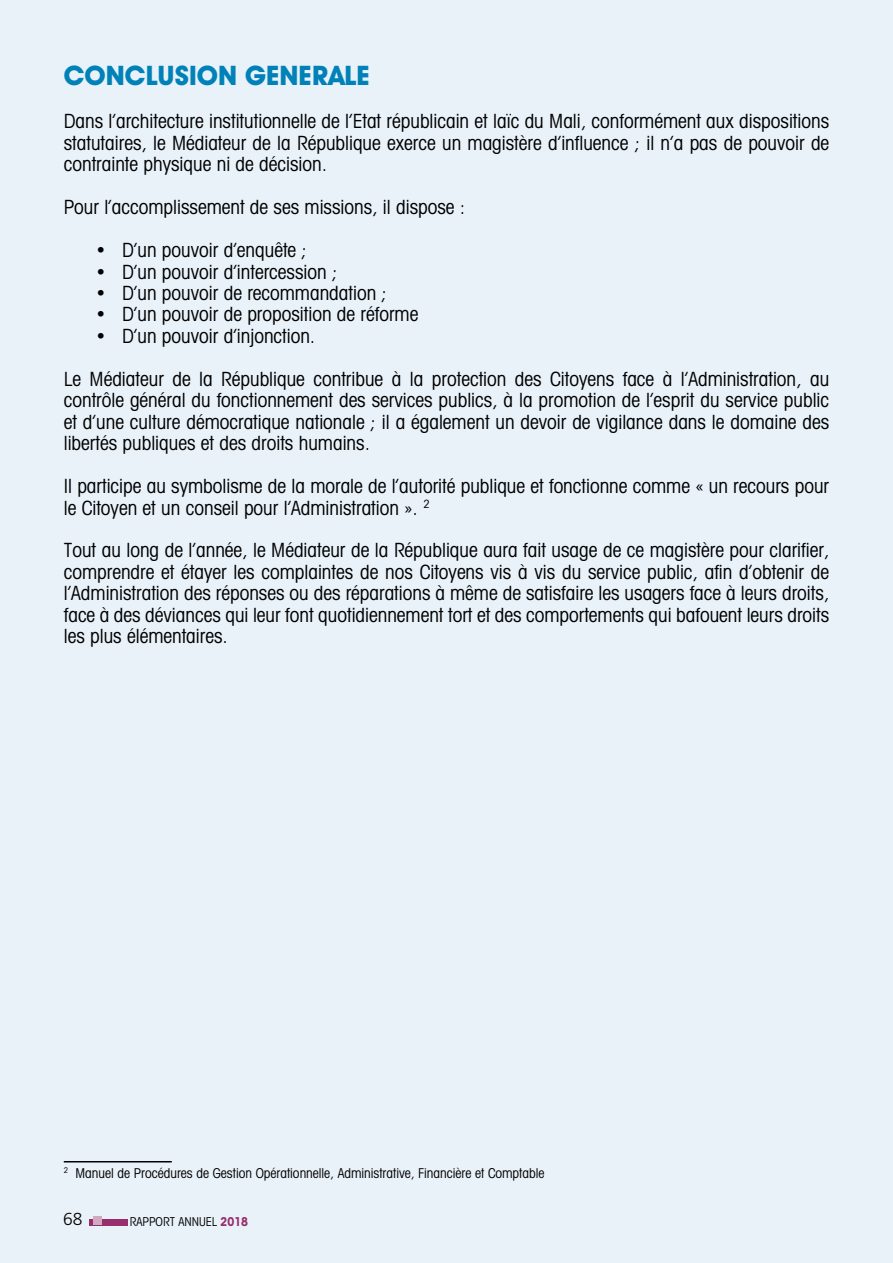
<style>
.page{position:relative;width:893px;height:1263px;background:#e9f2f9}
.page>*{position:absolute;margin:0;border:0;box-sizing:border-box;transform-origin:0 0}
.t1{font:700 27px "Avant Garde IT Cby BT";color:#0082b8}
.t2{font:condensed 19.5px/21.5px "Avant Garde IT Cby BT";color:#000;text-align:justify}
.t3{font:300 17.4px "Frutiger";color:#000}
.t4{font:condensed 13.5px "Avant Garde IT Cby BT";color:#000}
.t5{font:condensed 12.15px "Avant Garde IT Cby BT";color:#000}
.s1{font-weight:700;color:#962f6c}
</style>
<div class="page">
<div style="left:89px;top:1219px;width:39px;height:7px;background:#962f6c"></div>
<div style="left:93px;top:1216px;width:9px;height:9px;background:#d0aac0"></div>
<hr style="left:64px;top:1161px;width:108px;height:1px;background:#000">
<h1 class="t1" style="left:64px;top:59px;width:307px">CONCLUSION GENERALE</h1>
<p class="t2" style="left:64px;top:111px;width:767px">Dans l’architecture institutionnelle de l’Etat républicain et laïc du Mali, conformément aux dispositions statutaires, le Médiateur de la République exerce un magistère d’influence ; il n’a pas de pouvoir de contrainte physique ni de décision.</p>
<p class="t2" style="left:64px;top:196px;width:403px">Pour l’accomplissement de ses missions, il dispose :</p>
<p class="t2" style="left:95px;top:239px;width:213px">• D’un pouvoir d’enquête ;</p>
<p class="t2" style="left:95px;top:261px;width:244px">• D’un pouvoir d’intercession ;</p>
<p class="t2" style="left:95px;top:282px;width:293px">• D’un pouvoir de recommandation ;</p>
<p class="t2" style="left:95px;top:304px;width:325px">• D’un pouvoir de proposition de réforme</p>
<p class="t2" style="left:95px;top:325px;width:222px">• D’un pouvoir d’injonction.</p>
<p class="t2" style="left:64px;top:368px;width:767px">Le Médiateur de la République contribue à la protection des Citoyens face à l’Administration, au contrôle général du fonctionnement des services publics, à la promotion de l’esprit du service public et d’une culture démocratique nationale ; il a également un devoir de vigilance dans le domaine des libertés publiques et des droits humains.</p>
<p class="t2" style="left:64px;top:475px;width:767px">Il participe au symbolisme de la morale de l’autorité publique et fonctionne comme « un recours pour le Citoyen et un conseil pour l’Administration ». <sup>2</sup></p>
<p class="t2" style="left:64px;top:540px;width:767px">Tout au long de l’année, le Médiateur de la République aura fait usage de ce magistère pour clarifier, comprendre et étayer les complaintes de nos Citoyens vis à vis du service public, afin d’obtenir de l’Administration des réponses ou des réparations à même de satisfaire les usagers face à leurs droits, face à des déviances qui leur font quotidiennement tort et des comportements qui bafouent leurs droits les plus élémentaires.</p>
<p class="t4" style="left:64px;top:1165px;width:482px"><sup>2</sup> Manuel de Procédures de Gestion Opérationnelle, Administrative, Financière et Comptable</p>
<p class="t3" style="left:63px;top:1209px;width:21px">68</p>
<p class="t5" style="left:130px;top:1214px;width:120px">RAPPORT ANNUEL <span class="s1">2018</span></p>
</div>
